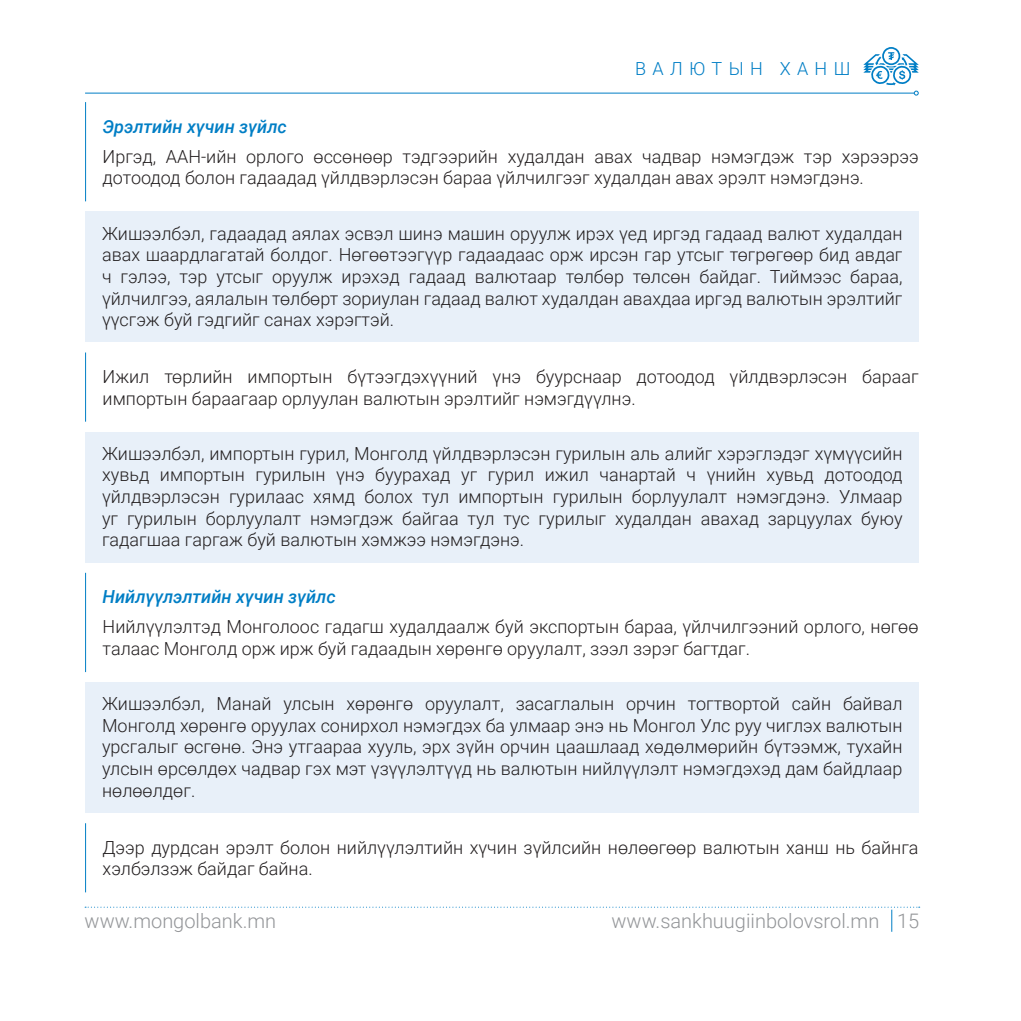
<style>
.page{position:relative;width:1021px;height:1021px;background:#fff}
.page>*{position:absolute;margin:0;border:0;box-sizing:border-box;transform-origin:0 0}
.t1{font:300 20px "Roboto";color:#939598}
.t2{font:300 18px/21.6px "Roboto";color:#231f20}
.t3{font:italic 500 18px "Roboto";color:#007ec5}
.t4{font:300 18px "Roboto";letter-spacing:.35em;color:#007ec5}
</style>
<div class="page">
<hr style="left:85px;top:93px;width:829px;height:1px;background:#007ec5">
<svg style="left:85px;top:906px;width:834px;height:25px"></svg>
<svg style="left:863px;top:47px;width:55px;height:49px"></svg>
<div style="left:85px;top:212px;width:833px;height:130px;background:#e8f0f9"></div>
<div style="left:85px;top:432px;width:833px;height:130px;background:#e8f0f9"></div>
<div style="left:85px;top:682px;width:833px;height:130px;background:#e8f0f9"></div>
<hr style="left:85px;top:102px;width:1px;height:99px;background:#007ec5">
<hr style="left:85px;top:573px;width:1px;height:99px;background:#007ec5">
<hr style="left:85px;top:352px;width:1px;height:69px;background:#007ec5">
<hr style="left:85px;top:823px;width:1px;height:69px;background:#007ec5">
<p class="t4" style="left:635px;top:56px;width:217px">ВАЛЮТЫН ХАНШ</p>
<p class="t3" style="left:103px;top:114px;width:186px">Эрэлтийн хүчин зүйлс</p>
<p class="t2" style="left:103px;top:145px;width:817px">Иргэд, ААН-ийн орлого өссөнөөр тэдгээрийн худалдан авах чадвар нэмэгдэж тэр хэрээрээ дотоодод болон гадаадад үйлдвэрлэсэн бараа үйлчилгээг худалдан авах эрэлт нэмэгдэнэ.</p>
<p class="t2" style="left:102px;top:222px;width:802px;text-align:justify">Жишээлбэл, гадаадад аялах эсвэл шинэ машин оруулж ирэх үед иргэд гадаад валют худалдан авах шаардлагатай болдог. Нөгөөтээгүүр гадаадаас орж ирсэн гар утсыг төгрөгөөр бид авдаг ч гэлээ, тэр утсыг оруулж ирэхэд гадаад валютаар төлбөр төлсөн байдаг. Тиймээс бараа, үйлчилгээ, аялалын төлбөрт зориулан гадаад валют худалдан авахдаа иргэд валютын эрэлтийг үүсгэж буй гэдгийг санах хэрэгтэй.</p>
<p class="t2" style="left:103px;top:365px;width:817px">Ижил төрлийн импортын бүтээгдэхүүний үнэ буурснаар дотоодод үйлдвэрлэсэн барааг импортын бараагаар орлуулан валютын эрэлтийг нэмэгдүүлнэ.</p>
<p class="t2" style="left:102px;top:442px;width:802px;text-align:justify">Жишээлбэл, импортын гурил, Монголд үйлдвэрлэсэн гурилын аль алийг хэрэглэдэг хүмүүсийн хувьд импортын гурилын үнэ буурахад уг гурил ижил чанартай ч үнийн хувьд дотоодод үйлдвэрлэсэн гурилаас хямд болох тул импортын гурилын борлуулалт нэмэгдэнэ. Улмаар уг гурилын борлуулалт нэмэгдэж байгаа тул тус гурилыг худалдан авахад зарцуулах буюу гадагшаа гаргаж буй валютын хэмжээ нэмэгдэнэ.</p>
<p class="t3" style="left:103px;top:584px;width:234px">Нийлүүлэлтийн хүчин зүйлс</p>
<p class="t2" style="left:103px;top:615px;width:817px">Нийлүүлэлтэд Монголоос гадагш худалдаалж буй экспортын бараа, үйлчилгээний орлого, нөгөө талаас Монголд орж ирж буй гадаадын хөрөнгө оруулалт, зээл зэрэг багтдаг.</p>
<p class="t2" style="left:102px;top:692px;width:802px;text-align:justify">Жишээлбэл, Манай улсын хөрөнгө оруулалт, засаглалын орчин тогтвортой сайн байвал Монголд хөрөнгө оруулах сонирхол нэмэгдэх ба улмаар энэ нь Монгол Улс руу чиглэх валютын урсгалыг өсгөнө. Энэ утгаараа хууль, эрх зүйн орчин цаашлаад хөдөлмөрийн бүтээмж, тухайн улсын өрсөлдөх чадвар гэх мэт үзүүлэлтүүд нь валютын нийлүүлэлт нэмэгдэхэд дам байдлаар нөлөөлдөг.</p>
<p class="t2" style="left:103px;top:835px;width:817px">Дээр дурдсан эрэлт болон нийлүүлэлтийн хүчин зүйлсийн нөлөөгөөр валютын ханш нь байнга хэлбэлзэж байдаг байна.</p>
<p class="t1" style="left:85px;top:907px;width:193px">www.mongolbank.mn</p>
<p class="t1" style="left:611px;top:907px;width:309px">www.sankhuugiinbolovsrol.mn 15</p>
</div>
